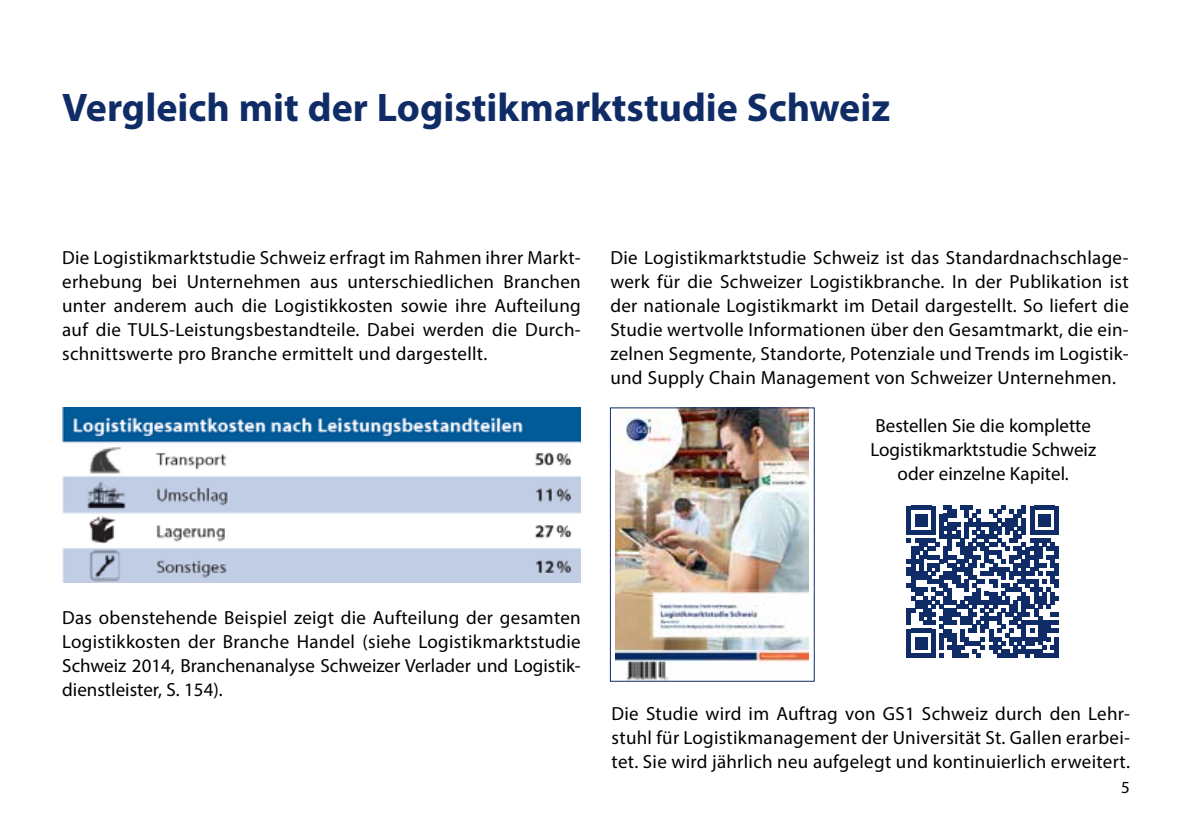
<style>
.page{position:relative;width:1191px;height:840px;background:#fff}
.page>*{position:absolute;margin:0;border:0;box-sizing:border-box;transform-origin:0 0}
.t1{font:700 40px "Myriad Pro";color:#102c66}
.t2{font:19px/24px "Myriad Pro";letter-spacing:.01em;color:#000;text-align:justify}
.t3{font:17px "Myriad Pro";color:#000}
</style>
<div class="page">
<img style="left:63px;top:407px;width:518px;height:175px">
<img style="left:615px;top:409px;width:194px;height:270px">
<div style="left:610px;top:407px;width:204px;height:274px;border:1px solid #102c66"></div>
<svg style="left:906px;top:505px;width:152px;height:152px"></svg>
<hr style="left:1054px;top:636px;width:4px;height:21px;background:#102c66">
<h1 class="t1" style="left:62px;top:81px;width:829px">Vergleich mit der Logistikmarktstudie Schweiz</h1>
<p class="t2" style="left:62px;top:245px;width:520px">Die Logistikmarktstudie Schweiz erfragt im Rahmen ihrer Markt&shy;erhebung bei Unternehmen aus unterschiedlichen Branchen unter anderem auch die Logistikkosten sowie ihre Aufteilung auf die TULS-Leistungsbestandteile. Dabei werden die Durch&shy;schnittswerte pro Branche ermittelt und dargestellt.</p>
<p class="t2" style="left:610px;top:245px;width:520px">Die Logistikmarktstudie Schweiz ist das Standardnachschlage&shy;werk für die Schweizer Logistikbranche. In der Publikation ist der nationale Logistikmarkt im Detail dargestellt. So liefert die Studie wertvolle Informationen über den Gesamtmarkt, die ein&shy;zelnen Segmente, Standorte, Potenziale und Trends im Logistik&shy;und Supply Chain Management von Schweizer Unternehmen.</p>
<p class="t2" style="left:870px;top:413px;width:227px;text-align:center">Bestellen Sie die komplette<br>Logistikmarktstudie Schweiz oder einzelne Kapitel.</p>
<p class="t2" style="left:62px;top:605px;width:520px">Das obenstehende Beispiel zeigt die Aufteilung der gesamten Logistikkosten der Branche Handel (siehe Logistikmarktstudie Schweiz 2014, Branchenanalyse Schweizer Verlader und Logistik&shy;dienstleister, S. 154).</p>
<p class="t2" style="left:611px;top:701px;width:520px">Die Studie wird im Auftrag von GS1 Schweiz durch den Lehr&shy;stuhl für Logistikmanagement der Universität St. Gallen erarbei&shy;tet. Sie wird jährlich neu aufgelegt und kontinuierlich erweitert.</p>
<p class="t3" style="left:1121px;top:775px;width:10px">5</p>
</div>
